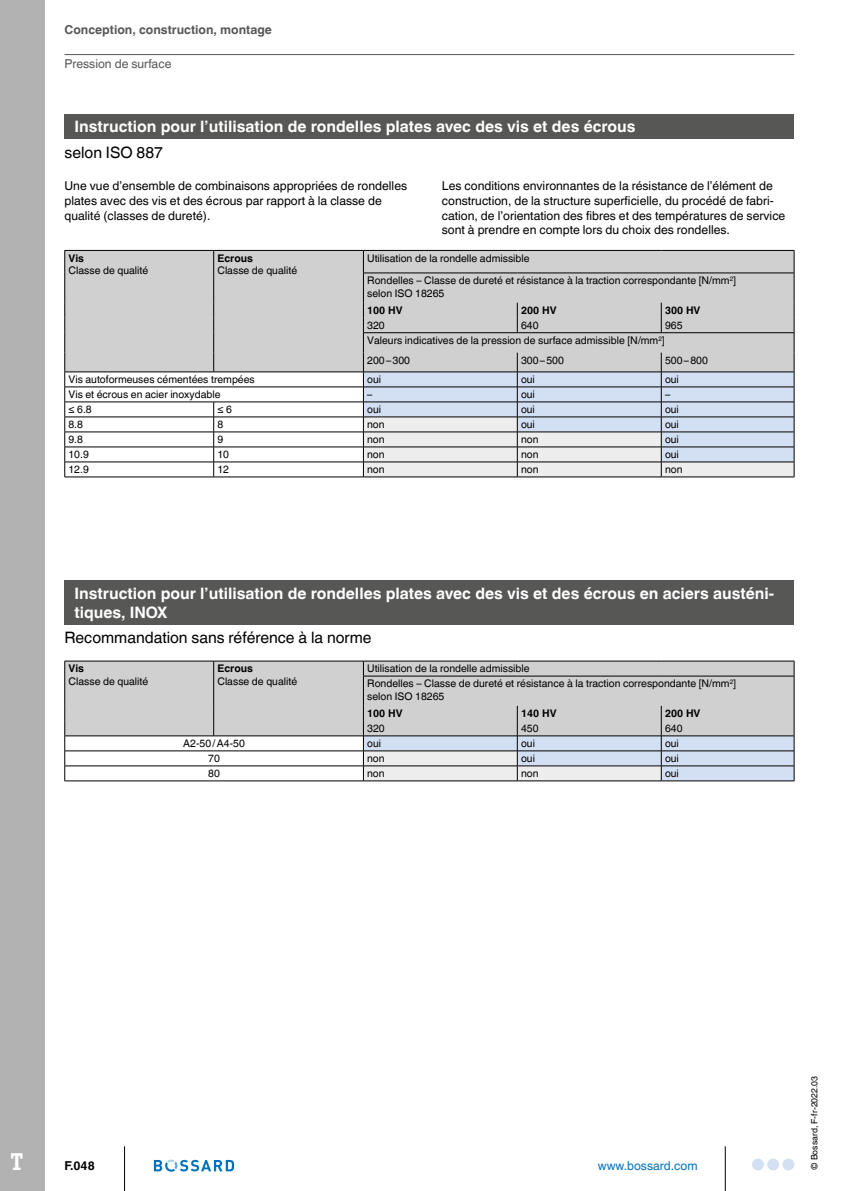
<style>
.page{position:relative;width:844px;height:1191px;background:#fff}
.page>*{position:absolute;margin:0;border:0;box-sizing:border-box;transform-origin:0 0}
.t1{font:700 24.5px "Officina Ser ITC Std";color:#fff}
.t2{font:700 15.75px/18.9px "Helvetica World";color:#fff}
.t3{font:15.75px "Helvetica World";color:#000}
.t4{font:12.25px/14.7px "Helvetica World";color:#000}
.t5{font:700 12.25px "Helvetica World";color:#575756}
.t6{font:12.25px "Helvetica World";color:#575756}
.t7{font:12.25px "Helvetica World";color:#0072bb}
.t8{font:700 12.25px "Helvetica World";color:#000}
.t9{font:10.5px/22.6px "Helvetica World";color:#000}
.t10{font:700 10.5px "Helvetica World";color:#000}
.t11{font:8.75px "Helvetica World";color:#000}
</style>
<div class="page">
<div style="left:0;top:0;width:45px;height:1191px;background:#b3b2b2"></div>
<hr style="left:724px;top:1146px;width:1px;height:45px;background:#000">
<hr style="left:124px;top:1146px;width:1px;height:45px;background:#000">
<svg style="left:154px;top:1159px;width:80px;height:12px"></svg>
<div style="left:782px;top:1158px;width:12px;height:12px;background:#d3e0f4;border-radius:50%"></div>
<div style="left:767px;top:1158px;width:11px;height:12px;background:#d3e0f4;border-radius:50%"></div>
<div style="left:752px;top:1158px;width:11px;height:12px;background:#d3e0f4;border-radius:50%"></div>
<div style="left:64px;top:114px;width:730px;height:25px;background:#575756"></div>
<div style="left:65px;top:251px;width:728px;height:52px;background:#d0d0d0"></div>
<hr style="left:363px;top:250px;width:154px;height:1px;background:#000">
<hr style="left:517px;top:250px;width:144px;height:1px;background:#000">
<hr style="left:661px;top:250px;width:133px;height:1px;background:#000">
<svg style="left:793px;top:251px;width:1px;height:22px"></svg>
<hr style="left:363px;top:273px;width:154px;height:1px;background:#000">
<hr style="left:517px;top:273px;width:144px;height:1px;background:#000">
<hr style="left:661px;top:273px;width:133px;height:1px;background:#000">
<hr style="left:793px;top:273px;width:1px;height:30px;background:#000">
<hr style="left:64px;top:250px;width:150px;height:1px;background:#000">
<svg style="left:64px;top:251px;width:1px;height:22px"></svg>
<hr style="left:214px;top:250px;width:149px;height:1px;background:#000">
<svg style="left:213px;top:251px;width:1px;height:22px"></svg>
<hr style="left:64px;top:273px;width:1px;height:30px;background:#000">
<hr style="left:213px;top:273px;width:1px;height:30px;background:#000">
<svg style="left:363px;top:251px;width:1px;height:22px"></svg>
<hr style="left:363px;top:273px;width:1px;height:30px;background:#000">
<svg style="left:64px;top:303px;width:730px;height:174px"></svg>
<hr style="left:64px;top:54px;width:730px;height:1px;background:#575756">
<div style="left:64px;top:580px;width:730px;height:44px;background:#575756"></div>
<div style="left:65px;top:662px;width:728px;height:44px;background:#d0d0d0"></div>
<hr style="left:363px;top:661px;width:154px;height:1px;background:#000">
<hr style="left:517px;top:661px;width:144px;height:1px;background:#000">
<hr style="left:661px;top:661px;width:133px;height:1px;background:#000">
<svg style="left:793px;top:661px;width:1px;height:15px"></svg>
<hr style="left:363px;top:676px;width:154px;height:1px;background:#000">
<hr style="left:517px;top:676px;width:144px;height:1px;background:#000">
<hr style="left:661px;top:676px;width:133px;height:1px;background:#000">
<hr style="left:793px;top:676px;width:1px;height:30px;background:#000">
<hr style="left:64px;top:661px;width:150px;height:1px;background:#000">
<svg style="left:64px;top:661px;width:1px;height:15px"></svg>
<hr style="left:214px;top:661px;width:149px;height:1px;background:#000">
<svg style="left:213px;top:661px;width:1px;height:15px"></svg>
<hr style="left:64px;top:676px;width:1px;height:30px;background:#000">
<hr style="left:213px;top:676px;width:1px;height:30px;background:#000">
<svg style="left:363px;top:661px;width:1px;height:15px"></svg>
<hr style="left:363px;top:676px;width:1px;height:30px;background:#000">
<svg style="left:64px;top:706px;width:730px;height:75px"></svg>
<p class="t5" style="left:64px;top:22px;width:209px">Conception, construction, montage</p>
<p class="t6" style="left:64px;top:57px;width:108px">Pression de surface</p>
<h2 class="t2" style="left:74px;top:117px;width:562px">Instruction pour l’utilisation de rondelles plates avec des vis et des écrous</h2>
<h2 class="t3" style="left:64px;top:143px;width:100px">selon ISO 887</h2>
<p class="t4" style="left:64px;top:179px;width:344px">Une vue d’ensemble de combinaisons appropriées de rondelles plates avec des vis et des écrous par rapport à la classe de qualité (classes de dureté).</p>
<p class="t10" style="left:68px;top:252px;width:17px">Vis</p>
<p class="t9" style="left:68px;top:259px;width:81px">Classe de qualité</p>
<p class="t4" style="left:441px;top:179px;width:345px">Les conditions environnantes de la résistance de l’élément de construction, de la structure superficielle, du procédé de fabri&shy;cation, de l’orientation des fibres et des températures de service sont à prendre en compte lors du choix des rondelles.</p>
<p class="t10" style="left:217px;top:252px;width:37px">Ecrous</p>
<p class="t9" style="left:217px;top:259px;width:81px">Classe de qualité</p>
<p class="t9" style="left:367px;top:247px;width:370px">Utilisation de la rondelle admissible<br>Rondelles – Classe de dureté et résistance à la traction correspondante [N/mm<sup>2</sup>]</p>
<p class="t9" style="left:367px;top:282px;width:79px">selon ISO 18265</p>
<p class="t10" style="left:367px;top:304px;width:37px">100 HV</p>
<p class="t10" style="left:521px;top:304px;width:37px">200 HV</p>
<p class="t10" style="left:664px;top:304px;width:37px">300 HV</p>
<p class="t9" style="left:367px;top:314px;width:19px">320</p>
<p class="t9" style="left:521px;top:314px;width:19px">640</p>
<p class="t9" style="left:664px;top:314px;width:19px">965</p>
<p class="t9" style="left:367px;top:330px;width:299px;line-height:19.9px">Valeurs indicatives de la pression de surface admissible [N/mm<sup>2</sup>]<br>200–300</p>
<p class="t9" style="left:521px;top:349px;width:44px">300–500</p>
<p class="t9" style="left:664px;top:349px;width:44px">500–800</p>
<p class="t9" style="left:68px;top:368px;width:188px">Vis autoformeuses cémentées trempées</p>
<p class="t9" style="left:367px;top:368px;width:15px">oui</p>
<p class="t9" style="left:521px;top:368px;width:15px">oui</p>
<p class="t9" style="left:664px;top:368px;width:15px">oui</p>
<p class="t9" style="left:68px;top:383px;width:154px">Vis et écrous en acier inoxydable</p>
<p class="t9" style="left:367px;top:383px;width:7px">–</p>
<p class="t9" style="left:521px;top:383px;width:15px">oui</p>
<p class="t9" style="left:664px;top:383px;width:7px">–</p>
<p class="t9" style="left:68px;top:398px;width:25px">≤ 6.8</p>
<p class="t9" style="left:217px;top:398px;width:16px">≤ 6</p>
<p class="t9" style="left:367px;top:398px;width:15px">oui</p>
<p class="t9" style="left:521px;top:398px;width:15px">oui</p>
<p class="t9" style="left:664px;top:398px;width:15px">oui</p>
<p class="t9" style="left:68px;top:413px;width:16px">8.8</p>
<p class="t9" style="left:217px;top:413px;width:7px">8</p>
<p class="t9" style="left:367px;top:413px;width:19px">non</p>
<p class="t9" style="left:521px;top:413px;width:15px">oui</p>
<p class="t9" style="left:664px;top:413px;width:15px">oui</p>
<p class="t9" style="left:68px;top:428px;width:16px">9.8</p>
<p class="t9" style="left:217px;top:428px;width:7px">9</p>
<p class="t9" style="left:367px;top:428px;width:19px">non</p>
<p class="t9" style="left:521px;top:428px;width:19px">non</p>
<p class="t9" style="left:664px;top:428px;width:15px">oui</p>
<p class="t9" style="left:68px;top:443px;width:22px">10.9</p>
<p class="t9" style="left:217px;top:443px;width:13px">10</p>
<p class="t9" style="left:367px;top:443px;width:19px">non</p>
<p class="t9" style="left:521px;top:443px;width:19px">non</p>
<p class="t9" style="left:664px;top:443px;width:15px">oui</p>
<p class="t9" style="left:68px;top:458px;width:22px">12.9</p>
<p class="t9" style="left:217px;top:458px;width:13px">12</p>
<p class="t9" style="left:367px;top:458px;width:19px">non</p>
<p class="t9" style="left:521px;top:458px;width:19px">non</p>
<p class="t9" style="left:664px;top:458px;width:19px">non</p>
<h2 class="t2" style="left:74px;top:583px;width:701px">Instruction pour l’utilisation de rondelles plates avec des vis et des écrous en aciers austéni&shy;tiques, INOX</h2>
<h2 class="t3" style="left:64px;top:629px;width:308px">Recommandation sans référence à la norme</h2>
<p class="t10" style="left:68px;top:662px;width:17px">Vis</p>
<p class="t9" style="left:68px;top:670px;width:81px">Classe de qualité</p>
<p class="t10" style="left:217px;top:662px;width:37px">Ecrous</p>
<p class="t9" style="left:217px;top:670px;width:81px">Classe de qualité</p>
<p class="t9" style="left:367px;top:661px;width:370px;line-height:15px">Utilisation de la rondelle admissible<br>Rondelles – Classe de dureté et résistance à la traction correspondante [N/mm<sup>2</sup>]</p>
<p class="t9" style="left:367px;top:685px;width:79px">selon ISO 18265</p>
<p class="t10" style="left:367px;top:707px;width:37px">100 HV</p>
<p class="t10" style="left:521px;top:707px;width:37px">140 HV</p>
<p class="t10" style="left:664px;top:707px;width:37px">200 HV</p>
<p class="t9" style="left:367px;top:717px;width:19px">320</p>
<p class="t9" style="left:521px;top:717px;width:19px">450</p>
<p class="t9" style="left:664px;top:717px;width:19px">640</p>
<p class="t9" style="left:183px;top:732px;width:63px">A2-50/A4-50</p>
<p class="t9" style="left:367px;top:732px;width:15px">oui</p>
<p class="t9" style="left:521px;top:732px;width:15px">oui</p>
<p class="t9" style="left:664px;top:732px;width:15px">oui</p>
<p class="t9" style="left:208px;top:747px;width:13px">70</p>
<p class="t9" style="left:367px;top:747px;width:19px">non</p>
<p class="t9" style="left:521px;top:747px;width:15px">oui</p>
<p class="t9" style="left:664px;top:747px;width:15px">oui</p>
<p class="t9" style="left:208px;top:762px;width:13px">80</p>
<p class="t9" style="left:367px;top:762px;width:19px">non</p>
<p class="t9" style="left:521px;top:762px;width:19px">non</p>
<p class="t9" style="left:664px;top:762px;width:15px">oui</p>
<h1 class="t1" style="left:11px;top:1146px;width:13px">T</h1>
<p class="t8" style="left:64px;top:1158px;width:32px">F.048</p>
<p class="t7" style="left:597px;top:1158px;width:101px">www.bossard.com</p>
<p class="t11" style="left:809px;top:1170px;width:96px;rotate:-90deg">© Bossard, F-fr-2022.03</p>
</div>
